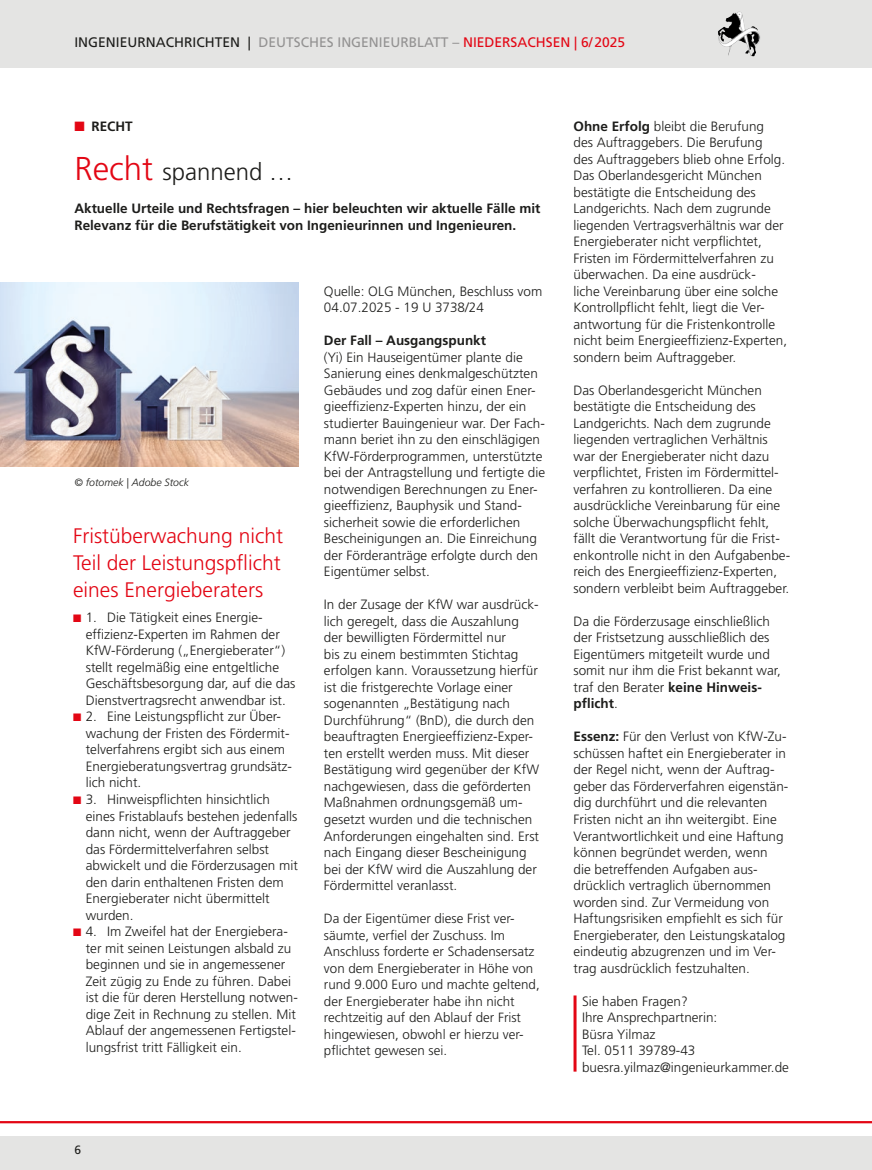
<style>
.page{position:relative;width:872px;height:1170px;background:#fff}
.page>*{position:absolute;margin:0;border:0;box-sizing:border-box;transform-origin:0 0}
.H2_Headline{font:300 24px "Frutiger LT Std";color:#1d1d1b}
.H3_Headline{font:300 21px/27px "Frutiger LT Std";color:#e30614;text-align:justify}
.t1{font:13.8px "Frutiger LT Std";color:#939292}
.P_Fließtext_Abstand{font:300 13.5px/16.5px "Frutiger LT Std";color:#1d1d1b}
.P_Fließtext{font:300 13.5px/16.5px "Frutiger LT Std";color:#1d1d1b}
.P_Vorspann{font:700 13.5px/16.5px "Frutiger LT Std";color:#1d1d1b}
.P_Fließtext_mit_roter_Linie{font:300 13.5px "Frutiger LT Std";color:#1d1d1b}
.P_Fließtext_Bold_Schwarz{font:700 13.5px "Frutiger LT Std";color:#1d1d1b}
.P_Fließtext_Abstand-2{font:300 13.35px/16.5px "Frutiger LT Std";color:#1d1d1b}
.t2{font:12px "Frutiger LT Std";color:#1d1d1b}
.P_Quelle-Credits{font:italic 300 10.5px "Frutiger LT Std";color:#1d1d1b}
.s1{color:#1d1d1b}
.s2{color:#e30614}
.s3{font-size:33px;color:#e30614}
.s4{font-weight:700}
</style>
<div class="page">
<div style="left:0;top:1135px;width:872px;height:34px;background:#e4e4e3"></div>
<hr style="left:0;top:1120px;width:872px;height:3px;background:#e30614">
<div style="left:0;top:0;width:872px;height:68px;background:#e4e4e3"></div>
<img style="left:725px;top:12px;width:14px;height:9px">
<hr style="left:573px;top:995px;width:3px;height:76px;background:#e30614">
<img style="left:0;top:283px;width:298px;height:183px">
<p class="t1" style="left:74px;top:34px;width:552px"><span class="s1">INGENIEURNACHRICHTEN |</span> DEUTSCHES INGENIEURBLATT – <span class="s2">NIEDERSACHSEN | 6/2025</span></p>
<p class="P_Vorspann" style="left:74px;top:118px;width:60px"><span class="s2">■</span> RECHT</p>
<p class="H2_Headline" style="left:74px;top:158px;width:220px"><span class="s3">Recht</span> spannend …</p>
<p class="P_Vorspann" style="left:74px;top:200px;width:467px">Aktuelle Urteile und Rechtsfragen – hier beleuchten wir aktuelle Fälle mit<br>Relevanz für die Berufstätigkeit von Ingenieurinnen und Ingenieuren.</p>
<p class="P_Quelle-Credits" style="left:74px;top:476px;width:116px">© fotomek | Adobe Stock</p>
<p class="H3_Headline" style="left:73px;top:523px;width:212px">Fristüberwachung nicht Teil der Leistungspflicht eines Energieberaters</p>
<p class="P_Fließtext_Abstand" style="left:86px;top:609px;width:211px;text-indent:-13px"><span class="s2">■</span> 1. Die Tätigkeit eines Energie&shy;effizienz-Experten im Rahmen der KfW-Förderung („Energieberater“) stellt regelmäßig eine entgeltliche Geschäftsbesorgung dar, auf die das Dienstvertragsrecht anwendbar ist.</p>
<p class="P_Fließtext_Abstand" style="left:86px;top:708px;width:208px;text-indent:-13px"><span class="s2">■</span> 2. Eine Leistungspflicht zur Über&shy;wachung der Fristen des Fördermit&shy;telverfahrens ergibt sich aus einem<br>Energieberatungsvertrag grundsätz&shy;lich nicht.</p>
<p class="P_Fließtext_Abstand" style="left:86px;top:791px;width:214px;text-indent:-13px"><span class="s2">■</span> 3. Hinweispflichten hinsichtlich eines Fristablaufs bestehen jedenfalls dann nicht, wenn der Auftraggeber das Fördermittelverfahren selbst abwickelt und die Förderzusagen mit den darin enthaltenen Fristen dem<br>Energieberater nicht übermittelt wurden.</p>
<p class="P_Fließtext_Abstand" style="left:86px;top:923px;width:214px;text-indent:-13px"><span class="s2">■</span> 4. Im Zweifel hat der Energiebera&shy;ter mit seinen Leistungen alsbald zu beginnen und sie in angemessener Zeit zügig zu Ende zu führen. Dabei ist die für deren Herstellung notwen&shy;dige Zeit in Rechnung zu stellen. Mit Ablauf der angemessenen Fertigstel&shy;lungsfrist tritt Fälligkeit ein.</p>
<p class="P_Fließtext" style="left:324px;top:283px;width:220px">Quelle: OLG München, Beschluss vom<br>04.07.2025 - 19 U 3738/24</p>
<p class="P_Fließtext_Bold_Schwarz" style="left:324px;top:332px;width:164px">Der Fall – Ausgangspunkt</p>
<p class="P_Fließtext" style="left:324px;top:349px;width:223px">(Yi) Ein Hauseigentümer plante die Sanierung eines denkmalgeschützten Gebäudes und zog dafür einen Ener&shy;gieeffizienz-Experten hinzu, der ein studierter Bauingenieur war. Der Fach&shy;mann beriet ihn zu den einschlägigen KfW-Förderprogrammen, unterstützte bei der Antragstellung und fertigte die notwendigen Berechnungen zu Ener&shy;gieeffizienz, Bauphysik und Stand&shy;sicherheit sowie die erforderlichen Bescheinigungen an. Die Einreichung der Förderanträge erfolgte durch den Eigentümer selbst.</p>
<p class="P_Fließtext_Abstand" style="left:324px;top:596px;width:217px">In der Zusage der KfW war ausdrück&shy;lich geregelt, dass die Auszahlung der bewilligten Fördermittel nur<br>bis zu einem bestimmten Stichtag erfolgen kann. Voraussetzung hierfür ist die fristgerechte Vorlage einer sogenannten „Bestätigung nach Durchführung“ (BnD), die durch den beauftragten Energieeffizienz-Exper&shy;ten erstellt werden muss. Mit dieser Bestätigung wird gegenüber der KfW nachgewiesen, dass die geförderten Maßnahmen ordnungsgemäß um&shy;gesetzt wurden und die technischen Anforderungen eingehalten sind. Erst nach Eingang dieser Bescheinigung bei der KfW wird die Auszahlung der Fördermittel veranlasst.</p>
<p class="P_Fließtext_Abstand-2" style="left:324px;top:910px;width:217px">Da der Eigentümer diese Frist ver&shy;säumte, verfiel der Zuschuss. Im Anschluss forderte er Schadensersatz von dem Energieberater in Höhe von rund 9.000 Euro und machte geltend, der Energieberater habe ihn nicht rechtzeitig auf den Ablauf der Frist hingewiesen, obwohl er hierzu ver&shy;pflichtet gewesen sei.</p>
<p class="t2" style="left:74px;top:1142px;width:8px">6</p>
<p class="P_Fließtext_Abstand" style="left:573px;top:118px;width:215px"><span class="s4">Ohne Erfolg</span> bleibt die Berufung<br>des Auftraggebers. Die Berufung<br>des Auftraggebers blieb ohne Erfolg.<br>Das Oberlandesgericht München bestätigte die Entscheidung des Landgerichts. Nach dem zugrunde liegenden Vertragsverhältnis war der Energieberater nicht verpflichtet, Fristen im Fördermittelverfahren zu überwachen. Da eine ausdrück-<br>liche Vereinbarung über eine solche Kontrollpflicht fehlt, liegt die Ver&shy;antwortung für die Fristenkontrolle nicht beim Energieeffizienz-Experten, sondern beim Auftraggeber.</p>
<p class="P_Fließtext_Abstand" style="left:573px;top:382px;width:218px">Das Oberlandesgericht München bestätigte die Entscheidung des Landgerichts. Nach dem zugrunde liegenden vertraglichen Verhältnis war der Energieberater nicht dazu verpflichtet, Fristen im Fördermittel&shy;verfahren zu kontrollieren. Da eine ausdrückliche Vereinbarung für eine solche Überwachungspflicht fehlt, fällt die Verantwortung für die Frist&shy;enkontrolle nicht in den Aufgabenbe&shy;reich des Energieeffizienz-Experten, sondern verbleibt beim Auftraggeber.</p>
<p class="P_Fließtext_Abstand" style="left:573px;top:613px;width:209px">Da die Förderzusage einschließlich der Fristsetzung ausschließlich des<br>Eigentümers mitgeteilt wurde und somit nur ihm die Frist bekannt war, traf den Berater <span class="s4">keine Hinweis&shy;pflicht</span>.</p>
<p class="P_Fließtext_Abstand" style="left:573px;top:728px;width:216px"><span class="s4">Essenz:</span> Für den Verlust von KfW-Zu&shy;schüssen haftet ein Energieberater in der Regel nicht, wenn der Auftrag&shy;geber das Förderverfahren eigenstän&shy;dig durchführt und die relevanten Fristen nicht an ihn weitergibt. Eine Verantwortlichkeit und eine Haftung können begründet werden, wenn<br>die betreffenden Aufgaben aus&shy;drücklich vertraglich übernommen worden sind. Zur Vermeidung von Haftungsrisiken empfiehlt es sich für Energieberater, den Leistungskatalog eindeutig abzugrenzen und im Ver&shy;trag ausdrücklich festzuhalten.</p>
<p class="P_Fließtext_mit_roter_Linie" style="left:582px;top:993px;width:107px">Sie haben Fragen?</p>
<p class="P_Fließtext_mit_roter_Linie" style="left:582px;top:1009px;width:137px">Ihre Ansprechpartnerin:</p>
<p class="P_Fließtext_mit_roter_Linie" style="left:582px;top:1026px;width:75px">Büsra Yilmaz</p>
<p class="P_Fließtext_mit_roter_Linie" style="left:582px;top:1042px;width:115px">Tel. 0511 39789-43</p>
<p class="P_Fließtext_mit_roter_Linie" style="left:582px;top:1059px;width:208px">buesra.yilmaz@ingenieurkammer.de</p>
</div>
